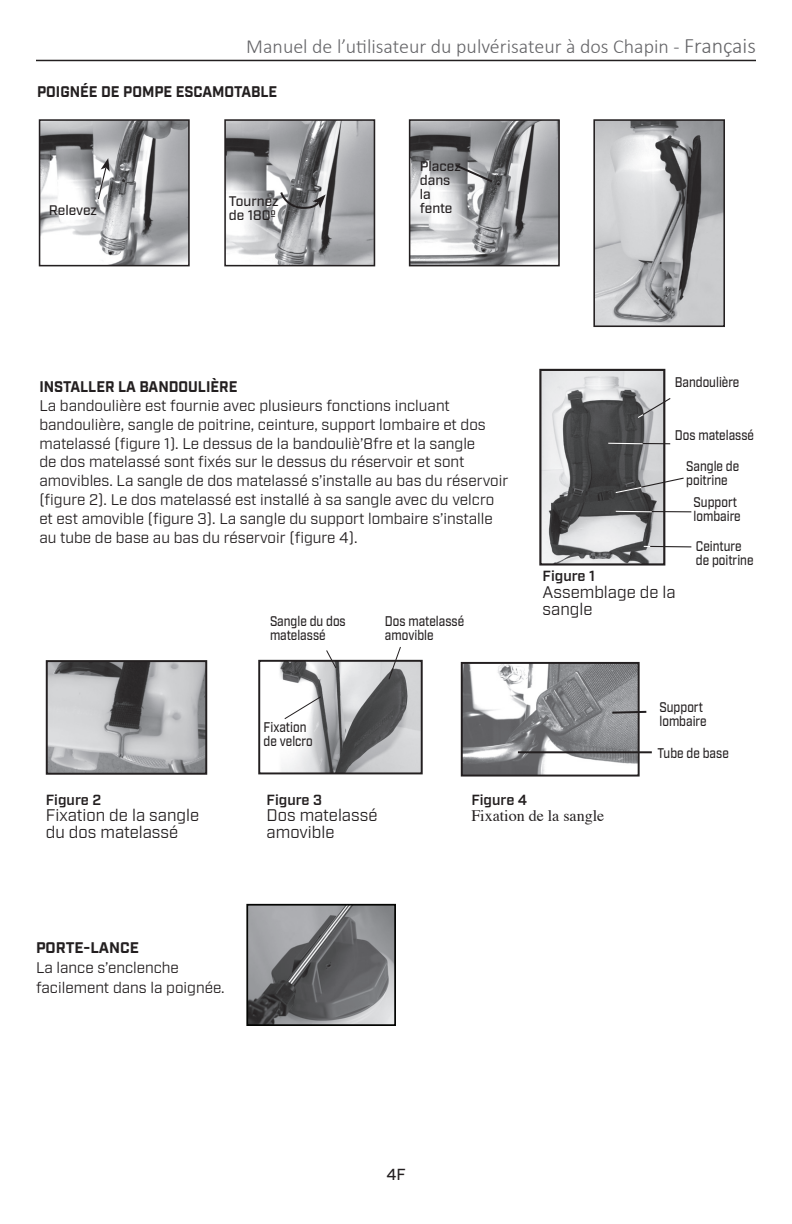
<style>
.page{position:relative;width:792px;height:1224px;background:#fff}
.page>*{position:absolute;margin:0;border:0;box-sizing:border-box;transform-origin:0 0}
.t1{font:300 20px "Calibri";color:#656568}
.t2{font:16.8px/16.8px "Industry";color:#231f20}
.t3{font:16px "Times";color:#231f20}
.t4{font:500 16px "Industry";color:#231f20}
.t5{font:15.4px/18.8px "Industry";color:#231f20}
.t6{font:700 15.4px "Industry";color:#231f20;scale:.95 1}
.t7{font:700 15.4px "Industry";color:#231f20}
.t8{font:600 14.6px "Industry";color:#231f20}
.t9{font:500 14px/14px "Industry";color:#231f20;scale:.85 1}
.t10{font:500 13.8px/13.8px "Industry";color:#231f20}
.s1{font-size:22px}
</style>
<div class="page">
<img style="left:542px;top:372px;width:120px;height:191px">
<div style="left:539px;top:369px;width:126px;height:197px;border:2px solid #231f20"></div>
<hr style="left:616px;top:511px;width:75px;height:1px;background:#231f20">
<hr style="left:644px;top:546px;width:47px;height:1px;background:#231f20">
<svg style="left:607px;top:397px;width:78px;height:151px"></svg>
<img style="left:49px;top:663px;width:155px;height:109px">
<div style="left:46px;top:660px;width:161px;height:115px;border:2px solid #231f20"></div>
<img style="left:279px;top:663px;width:141px;height:108px">
<div style="left:258px;top:660px;width:165px;height:114px;border:2px solid #231f20"></div>
<svg style="left:325px;top:650px;width:12px;height:19px"></svg>
<svg style="left:283px;top:695px;width:39px;height:25px"></svg>
<svg style="left:388px;top:647px;width:14px;height:34px"></svg>
<img style="left:464px;top:665px;width:173px;height:109px">
<div style="left:461px;top:662px;width:179px;height:115px;border:2px solid #231f20"></div>
<svg style="left:610px;top:710px;width:37px;height:5px"></svg>
<img style="left:42px;top:122px;width:145px;height:141px">
<div style="left:39px;top:119px;width:151px;height:147px;border:2px solid #231f20"></div>
<svg style="left:97px;top:158px;width:13px;height:42px"></svg>
<img style="left:227px;top:122px;width:145px;height:141px">
<div style="left:224px;top:119px;width:151px;height:147px;border:2px solid #231f20"></div>
<svg style="left:279px;top:190px;width:47px;height:20px"></svg>
<img style="left:412px;top:122px;width:145px;height:141px">
<div style="left:409px;top:119px;width:151px;height:147px;border:2px solid #231f20"></div>
<svg style="left:453px;top:163px;width:41px;height:21px"></svg>
<img style="left:596px;top:122px;width:126px;height:202px">
<div style="left:593px;top:119px;width:132px;height:208px;border:2px solid #231f20"></div>
<img style="left:249px;top:907px;width:144px;height:116px">
<div style="left:246px;top:904px;width:150px;height:122px;border:2px solid #040503"></div>
<hr style="left:36px;top:60px;width:720px;height:1px;background:#231f20">
<hr style="left:518px;top:751px;width:134px;height:2px;background:#231f20">
<p class="t1" style="left:246px;top:33px;width:511px">Manuel de l’utilisateur du pulvérisateur à dos Chapin - <span class="s1">Français</span></p>
<p class="t6" style="left:37px;top:82px;width:254px">POIGNÉE DE POMPE ESCAMOTABLE</p>
<p class="t10" style="left:49px;top:204px;width:50px">Relevez</p>
<p class="t10" style="left:229px;top:195px;width:51px">Tournez de 180º</p>
<p class="t10" style="left:420px;top:160px;width:42px">Placez dans la fente</p>
<p class="t6" style="left:39px;top:377px;width:210px">INSTALLER LA BANDOULIÈRE</p>
<p class="t5" style="left:39px;top:396px;width:471px">La bandoulière est fournie avec plusieurs fonctions incluant bandoulière, sangle de poitrine, ceinture, support lombaire et dos matelassé (figure 1). Le dessus de la bandouliè’8fre et la sangle<br>de dos matelassé sont fixés sur le dessus du réservoir et sont amovibles. La sangle de dos matelassé s’installe au bas du réservoir (figure 2). Le dos matelassé est installé à sa sangle avec du velcro et est amovible (figure 3). La sangle du support lombaire s’installe au tube de base au bas du réservoir (figure 4).</p>
<p class="t9" style="left:270px;top:615px;width:91px">Sangle du dos matelassé</p>
<p class="t9" style="left:385px;top:614px;width:95px">Dos matelassé amovible</p>
<p class="t9" style="left:264px;top:721px;width:59px">Fixation de velcro</p>
<p class="t9" style="left:675px;top:376px;width:77px">Bandoulière</p>
<p class="t9" style="left:675px;top:421px;width:95px;line-height:30.2px;text-align:center">Dos matelassé<br>Sangle de</p>
<p class="t9" style="left:694px;top:469px;width:53px;line-height:22px;text-indent:-7px">poitrine<br>Support</p>
<p class="t9" style="left:694px;top:501px;width:58px;line-height:30.6px">lombaire<br>Ceinture</p>
<p class="t9" style="left:696px;top:554px;width:69px">de poitrine</p>
<p class="t8" style="left:543px;top:568px;width:54px">Figure 1</p>
<p class="t2" style="left:543px;top:584px;width:135px">Assemblage de la sangle</p>
<p class="t9" style="left:659px;top:701px;width:57px">Support lombaire</p>
<p class="t9" style="left:658px;top:746px;width:85px">Tube de base</p>
<p class="t8" style="left:46px;top:791px;width:57px">Figure 2</p>
<p class="t2" style="left:46px;top:807px;width:155px">Fixation de la sangle du dos matelassé</p>
<p class="t7" style="left:36px;top:938px;width:105px">PORTE-LANCE</p>
<p class="t5" style="left:36px;top:958px;width:190px;line-height:20px">La lance s’enclenche facilement dans la poignée.</p>
<p class="t8" style="left:267px;top:791px;width:57px">Figure 3</p>
<p class="t2" style="left:267px;top:807px;width:112px">Dos matelassé amovible</p>
<p class="t8" style="left:471px;top:791px;width:57px">Figure 4</p>
<p class="t3" style="left:471px;top:800px;width:134px">Fixation de la sangle</p>
<p class="t4" style="left:386px;top:1165px;width:21px">4F</p>
</div>
